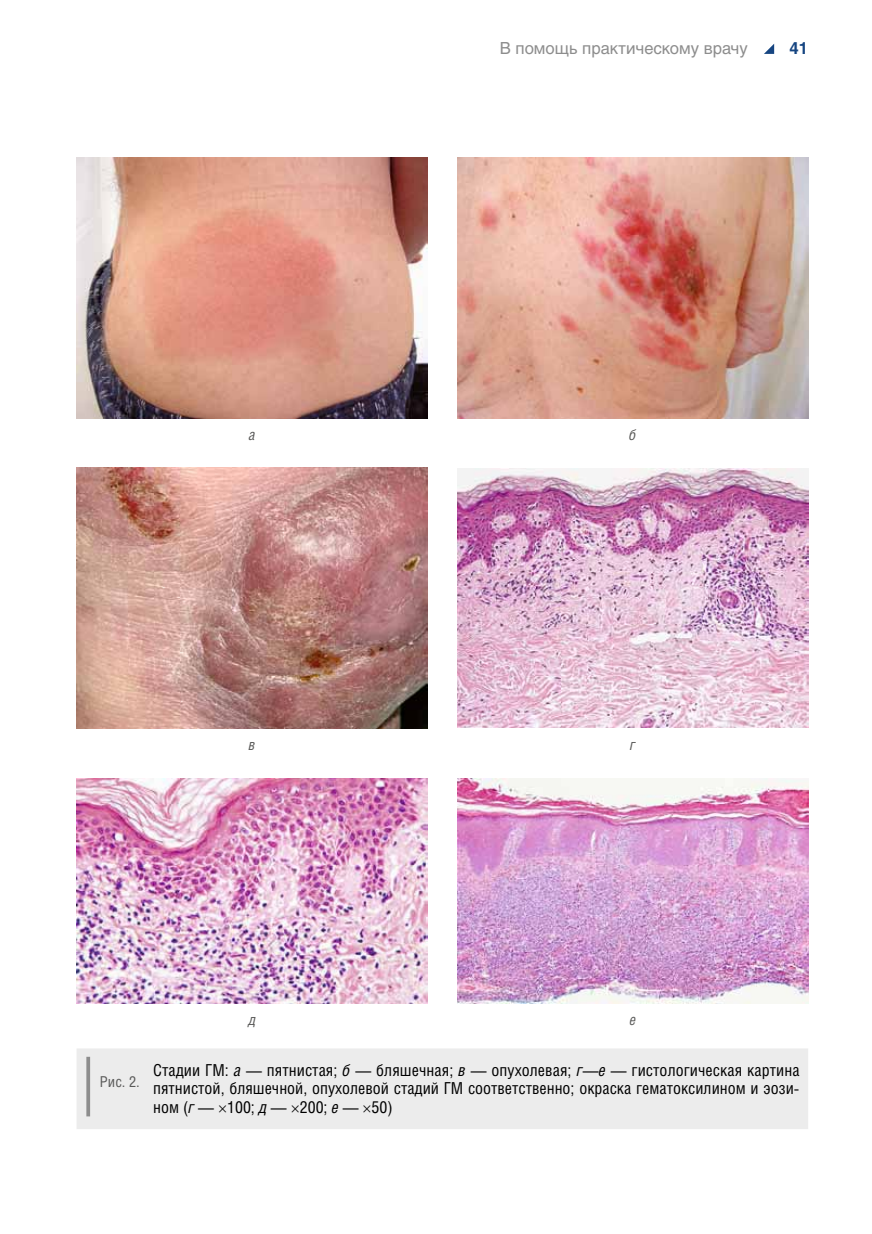
<style>
.page{position:relative;width:872px;height:1234px;background:#fff}
.page>*{position:absolute;margin:0;border:0;box-sizing:border-box;transform-origin:0 0}
.t1{font:16.5px/18.1px "Helios Cond C";color:#000;text-align:justify}
.t2{font:16.5px "Helios C";color:#8d8d8d}
.t3{font:700 16.5px "Helios C";color:#164581}
.t4{font:15px "Helios Cond C";color:#5a5a59}
.t5{font:italic 15px "Helios Cond C";color:#5a5a59}
.s1{font-style:italic}
</style>
<div class="page">
<svg style="left:764px;top:44px;width:10px;height:10px"></svg>
<img style="left:77px;top:157px;width:350px;height:261px">
<img style="left:457px;top:157px;width:351px;height:261px">
<img style="left:77px;top:467px;width:350px;height:261px">
<img style="left:457px;top:468px;width:351px;height:259px">
<img style="left:77px;top:778px;width:350px;height:225px">
<img style="left:457px;top:778px;width:352px;height:225px">
<div style="left:77px;top:1048px;width:731px;height:80px;background:#ececec"></div>
<svg style="left:86px;top:1056px;width:4px;height:60px"></svg>
<svg style="left:219px;top:1104px;width:7px;height:7px"></svg>
<svg style="left:292px;top:1104px;width:7px;height:7px"></svg>
<svg style="left:363px;top:1104px;width:7px;height:7px"></svg>
<p class="t2" style="left:500px;top:38px;width:249px">В помощь практическому врачу</p>
<p class="t3" style="left:789px;top:38px;width:20px">41</p>
<p class="t5" style="left:249px;top:425px;width:8px">а</p>
<p class="t5" style="left:629px;top:425px;width:9px">б</p>
<p class="t5" style="left:249px;top:735px;width:8px">в</p>
<p class="t5" style="left:630px;top:735px;width:7px">г</p>
<p class="t5" style="left:248px;top:1010px;width:9px">д</p>
<p class="t5" style="left:629px;top:1010px;width:8px">е</p>
<p class="t4" style="left:100px;top:1072px;width:42px">Рис. 2.</p>
<p class="t1" style="left:153px;top:1060px;width:648px">Стадии ГМ: <span class="s1">а</span> — пятнистая; <span class="s1">б</span> — бляшечная; <span class="s1">в</span> — опухолевая; <span class="s1">г</span>—<span class="s1">е</span> — гистологическая картина пятнистой, бляшечной, опухолевой стадий ГМ соответственно; окраска гематоксилином и эози&shy;ном (<span class="s1">г</span> — 100; <span class="s1">д</span> — 200; <span class="s1">е</span> — 50)</p>
</div>
